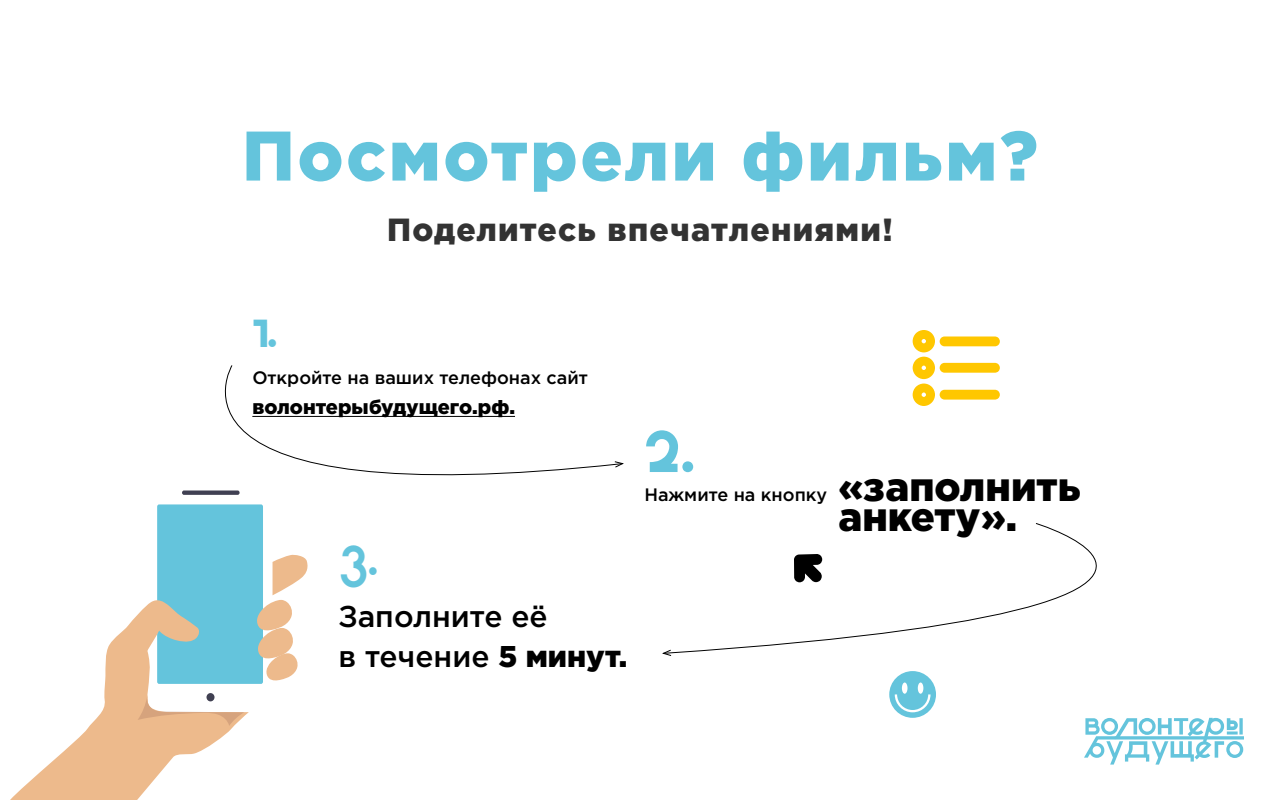
<style>
.page{position:relative;width:1280px;height:800px;background:#fff}
.page>*{position:absolute;margin:0;border:0;box-sizing:border-box;transform-origin:0 0}
.t1{font:72.5px "Minsk Accent";color:#64c4dc}
.t2{font:900 70px "Gotham Pro";letter-spacing:.04em;color:#64c4dc}
.t3{font:50px "Minsk Accent";color:#64c4dc}
.t4{font:900 40px/30px "Gotham Pro";color:#000}
.t5{font:900 32px "Gotham Pro";letter-spacing:.04em;color:#333}
.t6{font:500 30px/40px "Gotham Pro";color:#000}
.t7{font:900 20px "Gotham Pro";color:#000}
.t8{font:500 18px "Gotham Pro";color:#000}
.s1{font-weight:900}
</style>
<div class="page">
<svg style="left:224px;top:365px;width:390px;height:111px"></svg>
<svg style="left:614px;top:461px;width:10px;height:7px"></svg>
<svg style="left:672px;top:523px;width:425px;height:131px"></svg>
<svg style="left:662px;top:649px;width:10px;height:7px"></svg>
<svg style="left:1084px;top:718px;width:160px;height:47px"></svg>
<svg style="left:10px;top:614px;width:224px;height:186px"></svg>
<svg style="left:138px;top:490px;width:170px;height:236px"></svg>
<div style="left:889px;top:671px;width:47px;height:47px;background:#64c4dc;border-radius:50%"></div>
<svg style="left:895px;top:694px;width:36px;height:18px"></svg>
<div style="left:902px;top:683px;width:6px;height:11px;background:#fff;border-radius:50%"></div>
<div style="left:918px;top:683px;width:5px;height:11px;background:#fff;border-radius:50%"></div>
<svg style="left:913px;top:330px;width:87px;height:76px"></svg>
<svg style="left:794px;top:554px;width:28px;height:28px"></svg>
<h2 class="t2" style="left:242px;top:115px;width:797px">Посмотрели фильм?</h2>
<h3 class="t5" style="left:387px;top:211px;width:507px">Поделитесь впечатлениями!</h3>
<h3 class="t3" style="left:252px;top:291px;width:26px">1.</h3>
<p class="t8" style="left:252px;top:367px;width:337px">Откройте на ваших телефонах сайт</p>
<p class="t7" style="left:252px;top:395px;width:264px">волонтерыбудущего.рф.</p>
<h3 class="t3" style="left:338px;top:519px;width:40px">3.</h3>
<h3 class="t6" style="left:338px;top:596px;width:290px">Заполните её<br>в течение <span class="s1">5 минут.</span></h3>
<h1 class="t1" style="left:644px;top:391px;width:51px">2.</h1>
<p class="t8" style="left:644px;top:485px;width:185px">Нажмите на кнопку</p>
<h3 class="t4" style="left:838px;top:471px;width:244px">«заполнить анкету».</h3>
</div>
